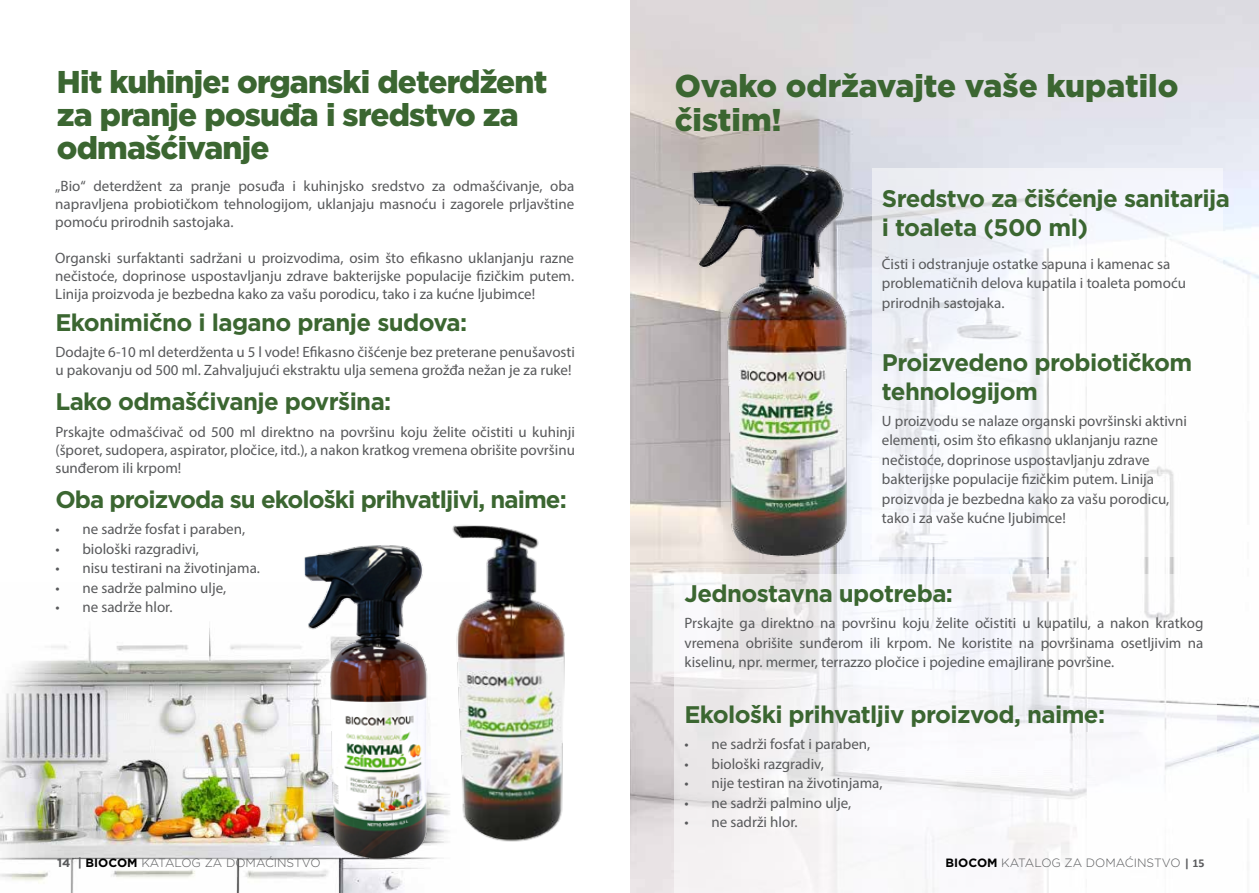
<style>
.page{position:relative;width:1259px;height:893px;background:#fff}
.page>*{position:absolute;margin:0;border:0;box-sizing:border-box;transform-origin:0 0}
.t1{font:900 31.5px/33px "Gotham";letter-spacing:-.025em;color:#3b6631}
.t2{font:900 31.5px/33px "Gotham";color:#3b6631}
.t3{font:700 24px/28.8px "Gotham";letter-spacing:-.025em;color:#3b6631}
.t4{font:15px/19.5px "Myriad Pro";color:#58595b;text-align:justify}
.t5{font:300 12px "Gotham";color:#58595b}
.s1{font-weight:700}
.s2{font-weight:700;color:#000}
.s3{font-family:"Calibri";font-weight:700}
</style>
<div class="page">
<img style="left:0;top:627px;width:402px;height:266px">
<img style="left:457px;top:525px;width:108px;height:317px">
<img style="left:293px;top:525px;width:164px;height:350px">
<img style="left:630px;top:0;width:629px;height:893px">
<svg style="left:887px;top:168px;width:336px;height:388px"></svg>
<svg style="left:674px;top:574px;width:543px;height:319px"></svg>
<img style="left:662px;top:121px;width:225px;height:472px">
<h1 class="t1" style="left:57px;top:65px;width:492px">Hit kuhinje: organski deterdžent za pranje posuđa i sredstvo za odmašćivanje</h1>
<p class="t4" style="left:55px;top:176px;width:520px;line-height:18px">„Bio“ deterdžent za pranje posuđa i kuhinjsko sredstvo za odmašćivanje, oba napravljena probiotičkom tehnologijom, uklanjaju masnoću i zagorele prljavštine pomoću prirodnih sastojaka.</p>
<p class="t4" style="left:55px;top:248px;width:520px;line-height:18px">Organski surfaktanti sadržani u proizvodima, osim što efikasno uklanjanju razne nečistoće, doprinose uspostavljanju zdrave bakterijske populacije fizičkim putem.<br>Linija proizvoda je bezbedna kako za vašu porodicu, tako i za kućne ljubimce!</p>
<h2 class="t3" style="left:55px;top:308px;width:413px">Ekonimično i lagano pranje sudova:</h2>
<p class="t4" style="left:55px;top:343px;width:521px;line-height:18px">Dodajte 6-10 ml deterdženta u 5 l vode! Efikasno čišćenje bez preterane penušavosti u pakovanju od 500 ml. Zahvaljujući ekstraktu ulja semena grožđa nežan je za ruke!</p>
<h2 class="t3" style="left:55px;top:387px;width:337px">Lako odmašćivanje površina:</h2>
<p class="t4" style="left:55px;top:422px;width:521px;line-height:18px">Prskajte odmašćivač od 500 ml direktno na površinu koju želite očistiti u kuhinji (šporet, sudopera, aspirator, pločice, itd.), a nakon kratkog vremena obrišite površinu sunđerom ili krpom!</p>
<h2 class="t3" style="left:55px;top:485px;width:513px">Oba proizvoda su ekološki prihvatljivi, naime:</h2>
<p class="t4" style="left:55px;top:519px;width:191px">• ne sadrže fosfat i paraben,</p>
<p class="t4" style="left:55px;top:539px;width:145px">• biološki razgradivi,</p>
<p class="t4" style="left:55px;top:558px;width:206px">• nisu testirani na životinjama.</p>
<p class="t4" style="left:55px;top:578px;width:172px">• ne sadrže palmino ulje,</p>
<p class="t4" style="left:55px;top:597px;width:119px">• ne sadrže hlor.</p>
<h1 class="t2" style="left:674px;top:70px;width:505px">Ovako održavajte vaše kupatilo čistim!</h1>
<h2 class="t3" style="left:882px;top:184px;width:349px">Sredstvo za čišćenje sanitarija i toaleta (500 ml)</h2>
<p class="t4" style="left:882px;top:253px;width:305px;text-align:left">Čisti i odstranjuje ostatke sapuna i kamenac sa problematičnih delova kupatila i toaleta pomoću prirodnih sastojaka.</p>
<h2 class="t3" style="left:882px;top:348px;width:312px">Proizvedeno probiotičkom tehnologijom</h2>
<p class="t4" style="left:882px;top:411px;width:307px;text-align:left">U proizvodu se nalaze organski površinski aktivni elementi, osim što efikasno uklanjanju razne nečistoće, doprinose uspostavljanju zdrave bakterijske populacije fizičkim putem. Linija proizvoda je bezbedna kako za vašu porodicu, tako i za vaše kućne ljubimce!</p>
<h2 class="t3" style="left:684px;top:579px;width:270px">Jednostavna upotreba:</h2>
<p class="t4" style="left:684px;top:613px;width:520px">Prskajte ga direktno na površinu koju želite očistiti u kupatilu, a nakon kratkog vremena obrišite sunđerom ili krpom. Ne koristite na površinama osetljivim na kiselinu, npr. mermer, terrazzo pločice i pojedine emajlirane površine.</p>
<h2 class="t3" style="left:684px;top:700px;width:422px">Ekološki prihvatljiv proizvod, naime:</h2>
<p class="t4" style="left:684px;top:734px;width:187px">• ne sadrži fosfat i paraben,</p>
<p class="t4" style="left:684px;top:754px;width:141px">• biološki razgradiv,</p>
<p class="t4" style="left:684px;top:773px;width:200px">• nije testiran na životinjama,</p>
<p class="t4" style="left:684px;top:793px;width:168px">• ne sadrži palmino ulje,</p>
<p class="t4" style="left:684px;top:812px;width:115px">• ne sadrži hlor.</p>
<p class="t5" style="left:57px;top:855px;width:265px"><span class="s1">14 |</span> <span class="s2">BIOCOM</span> KATALOG ZA DOMAĆINSTVO</p>
<p class="t5" style="left:945px;top:855px;width:261px"><span class="s2">BIOCOM</span> KATALOG ZA DOMAĆINSTVO <span class="s3">| 15</span></p>
</div>
